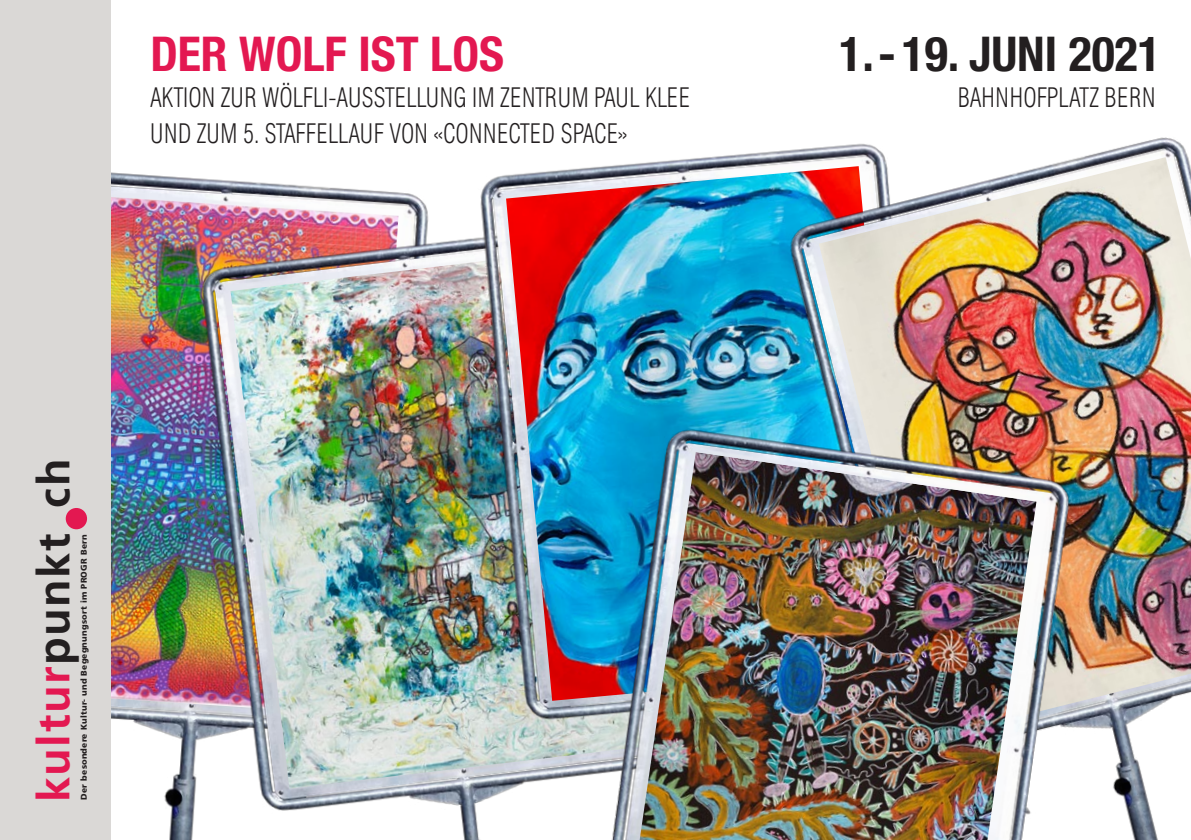
<style>
.page{position:relative;width:1191px;height:840px;background:#fff}
.page>*{position:absolute;margin:0;border:0;box-sizing:border-box;transform-origin:0 0}
.t1{font:700 condensed 48px "Helvetica Neue LT";color:#231f20}
.t2{font:700 condensed 48px "Helvetica Neue LT";color:#e31851}
.t3{font:700 45.2px "Frutiger";letter-spacing:.035em;color:#231f20}
.t4{font:200 28px/36px "Helvetica Con BQ";letter-spacing:.025em;color:#231f20;scale:.88 1}
.t5{font:900 8.4px "Frutiger";letter-spacing:.025em;color:#231f20}
.s1{color:#e31851}
</style>
<div class="page">
<div style="left:0;top:0;width:111px;height:839px;background:#dad8d6"></div>
<img style="left:111px;top:172px;width:346px;height:667px">
<img style="left:230px;top:249px;width:227px;height:539px">
<img style="left:457px;top:152px;width:307px;height:687px">
<img style="left:506px;top:166px;width:258px;height:534px">
<img style="left:764px;top:137px;width:424px;height:702px">
<img style="left:819px;top:157px;width:372px;height:578px">
<img style="left:603px;top:418px;width:488px;height:421px">
<img style="left:637px;top:452px;width:399px;height:387px">
<div style="left:66px;top:507px;width:21px;height:22px;background:#e31851;border-radius:50%"></div>
<h1 class="t2" style="left:150px;top:25px;width:355px">DER WOLF IST LOS</h1>
<p class="t4" style="left:150px;top:80px;width:614px">AKTION ZUR WÖLFLI-AUSSTELLUNG IM ZENTRUM PAUL KLEE<br>UND ZUM 5. STAFFELLAUF VON «CONNECTED SPACE»</p>
<h2 class="t3" style="left:27px;top:801px;width:345px;rotate:-90deg"><span class="s1">kultur</span>punkt ch</h2>
<p class="t5" style="left:79px;top:799px;width:266px;rotate:-90deg">Der besondere Kultur- und Begegnungsort im PROGR Bern</p>
<h1 class="t1" style="left:839px;top:25px;width:323px">1.- 19. JUNI 2021</h1>
<p class="t4" style="left:958px;top:80px;width:225px">BAHNHOFPLATZ BERN</p>
</div>
